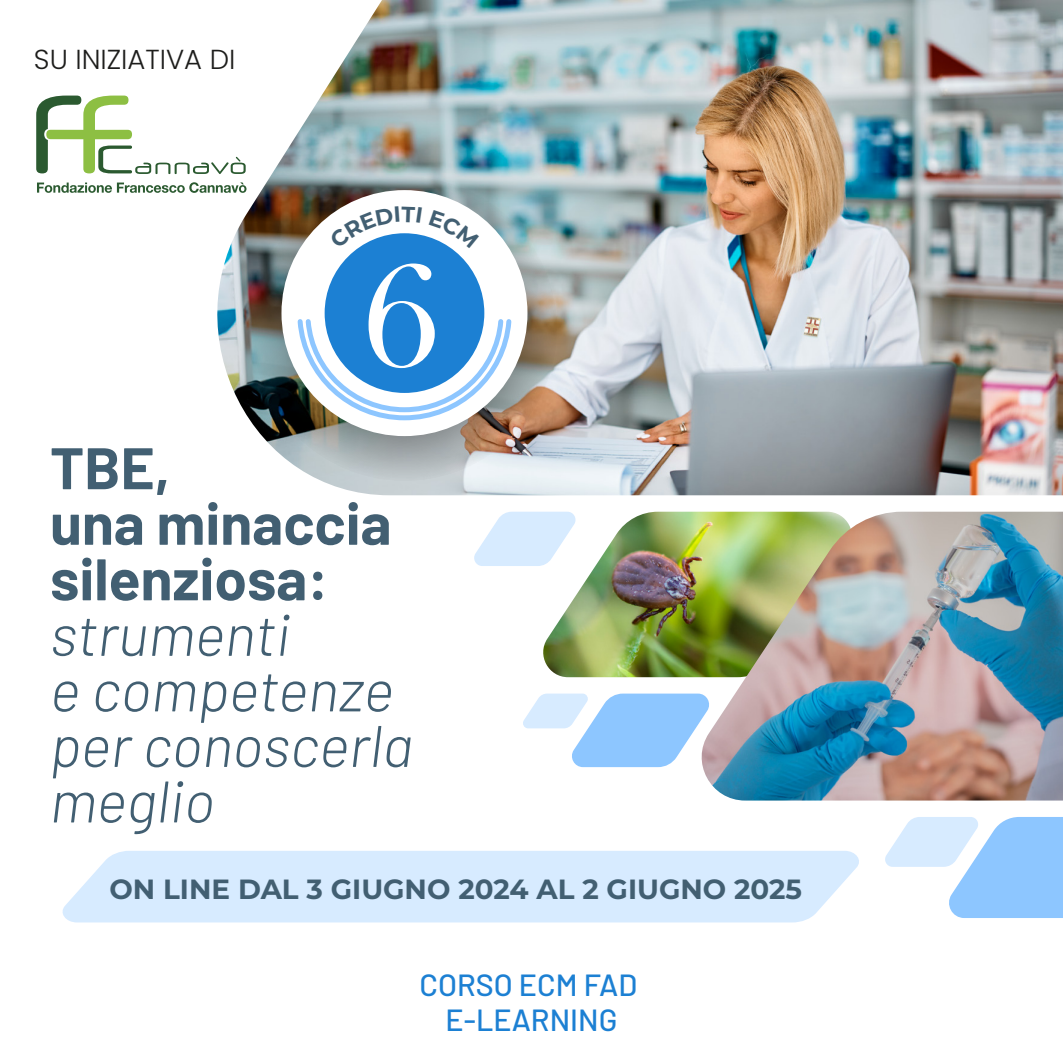
<style>
.page{position:relative;width:1063px;height:1063px;background:#fff}
.page>*{position:absolute;margin:0;border:0;box-sizing:border-box;transform-origin:0 0}
.t1{font:147.5px "Big Moore";color:#fff}
.t2{font:italic 300 58.5px/55.5px "Barlow";color:#425f72}
.t3{font:700 58.5px/55.5px "Barlow";color:#425f72}
.t4{font:500 30.5px/34.8px "Barlow";color:#1c80d3;text-align:center}
.t5{font:700 27.75px "Montserrat";color:#425f72}
.t6{font:300 27.5px "Poppins";color:#1d1d1b}
</style>
<div class="page">
<img style="left:217px;top:0;width:846px;height:495px">
<img style="left:543px;top:512px;width:147px;height:165px">
<svg style="left:523px;top:694px;width:167px;height:73px"></svg>
<svg style="left:474px;top:512px;width:104px;height:54px"></svg>
<svg style="left:885px;top:817px;width:178px;height:101px"></svg>
<img style="left:251px;top:175px;width:307px;height:307px;border-radius:50%">
<div style="left:281px;top:190px;width:246px;height:246px;background:#fff;border-radius:50%"></div>
<div style="left:325px;top:233px;width:159px;height:160px;background:#1c80d3;border-radius:50%"></div>
<svg style="left:295px;top:316px;width:219px;height:107px"></svg>
<div style="left:62px;top:851px;width:797px;height:71px;background:#d7ebff"></div>
<img style="left:690px;top:512px;width:373px;height:289px">
<svg style="left:37px;top:182px;width:209px;height:11px"></svg>
<svg style="left:36px;top:96px;width:210px;height:78px"></svg>
<svg style="left:329px;top:206px;width:93px;height:43px"></svg>
<svg style="left:429px;top:210px;width:50px;height:38px"></svg>
<p class="t6" style="left:34px;top:44px;width:203px">SU INIZIATIVA DI</p>
<h1 class="t1" style="left:363px;top:225px;width:79px">6</h1>
<p class="t3" style="left:50px;top:436px;width:343px">TBE,<br>una minaccia silenziosa:</p>
<p class="t2" style="left:50px;top:603px;width:365px">strumenti<br>e competenze per conoscerla meglio</p>
<p class="t5" style="left:109px;top:869px;width:694px">ON LINE DAL 3 GIUGNO 2024 AL 2 GIUGNO 2025</p>
<p class="t4" style="left:420px;top:965px;width:219px">CORSO ECM FAD<br>E-LEARNING</p>
</div>
